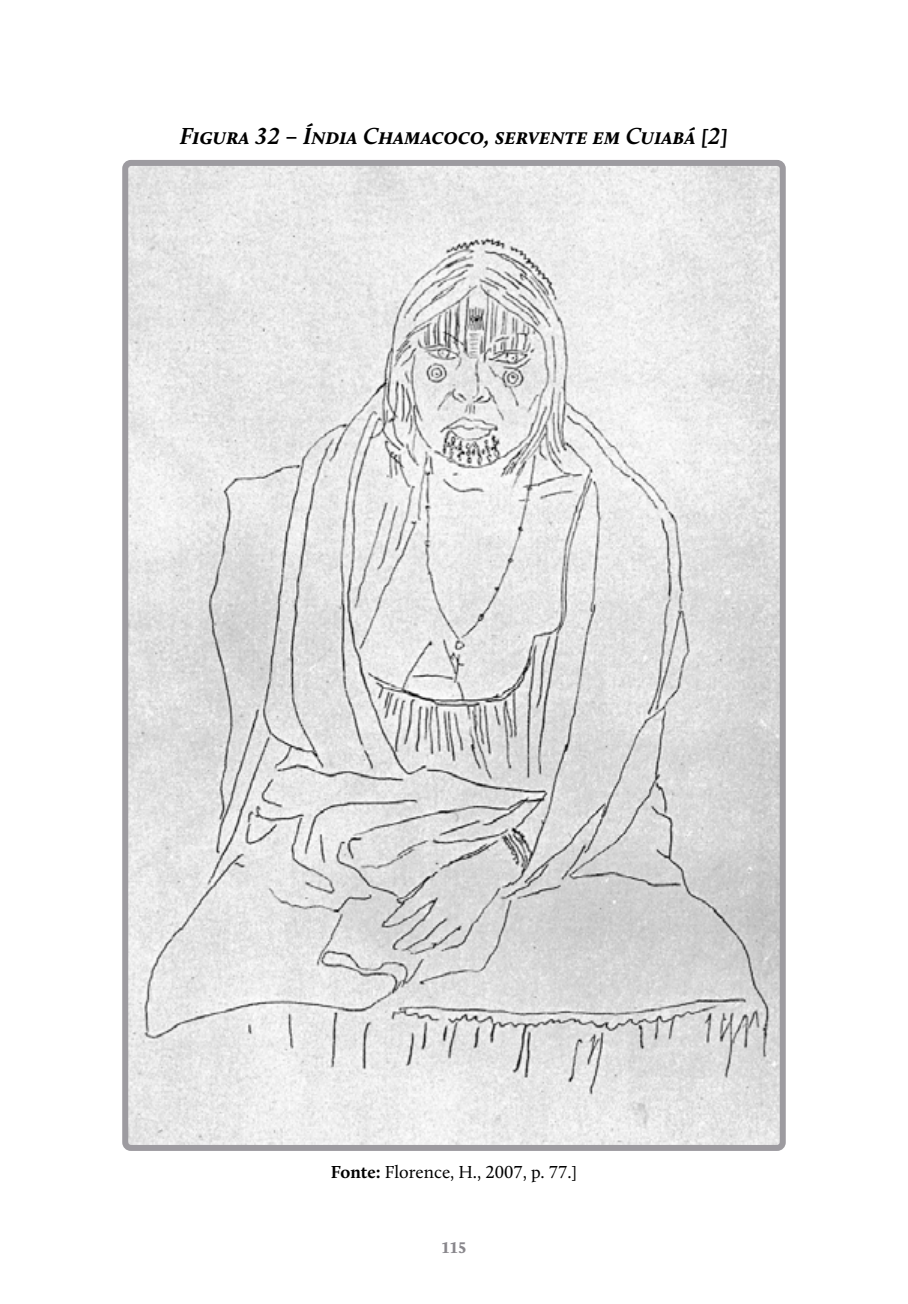
<style>
.page{position:relative;width:908px;height:1304px;background:#fff}
.page>*{position:absolute;margin:0;border:0;box-sizing:border-box;transform-origin:0 0}
.t1{font:italic 700 24px "Calluna";color:#000}
.t2{font:18px "Calluna";color:#000}
.t3{font:900 16px "Calluna";color:#89878c}
.s1{font-weight:700}
</style>
<div class="page">
<img style="left:129px;top:167px;width:649px;height:977px">
<div style="left:122px;top:160px;width:663px;height:991px;border:6px solid #9d9ba0;border-radius:6px"></div>
<p class="t1" style="left:180px;top:121px;width:549px">Figura 32 – Índia Chamacoco, servente em Cuiabá [2]</p>
<p class="t2" style="left:331px;top:1161px;width:247px"><span class="s1">Fonte:</span> Florence, H., 2007, p. 77.]</p>
<p class="t3" style="left:441px;top:1238px;width:26px">115</p>
</div>
